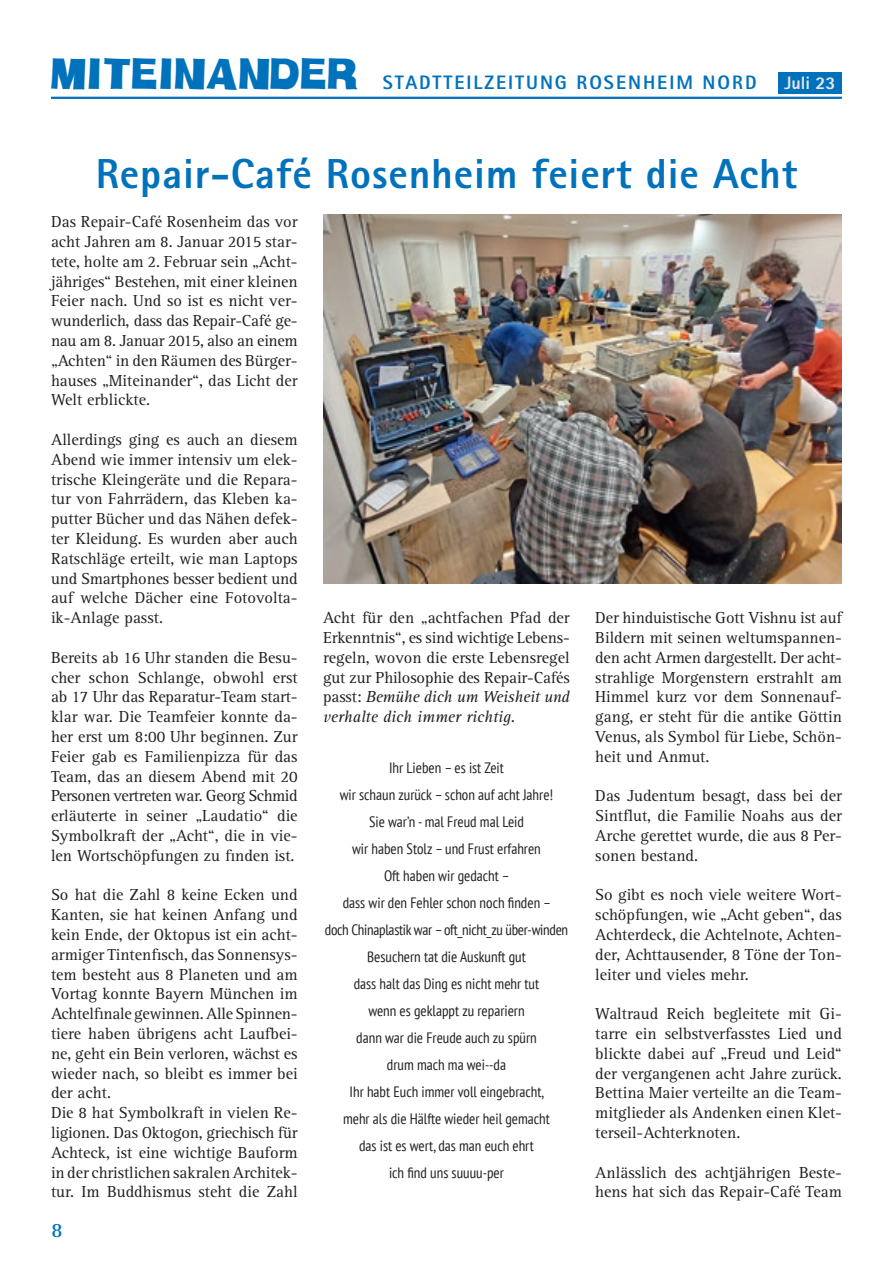
<style>
.page{position:relative;width:893px;height:1263px;background:#fff}
.page>*{position:absolute;margin:0;border:0;box-sizing:border-box;transform-origin:0 0}
.t1{font:800 42px "Rotis Sans Serif";letter-spacing:.02em;color:#0072bc}
.t2{font:700 21px "Rotis Serif";color:#0072bc}
.t3{font:800 19.5px "Rotis Sans Serif";letter-spacing:.1em;color:#0072bc}
.t4{font:800 18px "Rotis Sans Serif";color:#e6e7e9}
.t5{font:16.5px/19.8px "Rotis Serif";color:#231f20;text-align:justify}
.t6{font:condensed 15px/27px "PT Sans";color:#231f20;text-align:center}
.s1{font-family:"H Man";font-weight:400;font-size:42px}
.s2{font-style:italic}
</style>
<div class="page">
<div style="left:778px;top:72px;width:64px;height:22px;background:#0072bc"></div>
<hr style="left:51px;top:97px;width:791px;height:2px;background:#0072bc">
<img style="left:323px;top:215px;width:519px;height:368px">
<p class="t3" style="left:51px;top:70px;width:707px"><span class="s1">MITEINANDER</span> STADTTEILZEITUNG ROSENHEIM NORD</p>
<p class="t4" style="left:784px;top:72px;width:53px">Juli 23</p>
<h1 class="t1" style="left:96px;top:147px;width:703px">Repair-Café Rosenheim feiert die Acht</h1>
<p class="t5" style="left:51px;top:212px;width:248px">Das Repair-Café Rosenheim das vor acht Jahren am 8. Januar 2015 star&shy;tete, holte am 2. Februar sein „Acht&shy;jähriges“ Bestehen, mit einer kleinen Feier nach. Und so ist es nicht ver&shy;wunderlich, dass das Repair-Café ge&shy;nau am 8. Januar 2015, also an einem „Achten“ in den Räumen des Bürger&shy;hauses „Miteinander“, das Licht der Welt erblickte.</p>
<p class="t5" style="left:51px;top:430px;width:248px">Allerdings ging es auch an diesem Abend wie immer intensiv um elek&shy;trische Kleingeräte und die Repara&shy;tur von Fahrrädern, das Kleben ka&shy;putter Bücher und das Nähen defek&shy;ter Kleidung. Es wurden aber auch Ratschläge erteilt, wie man Laptops und Smartphones besser bedient und auf welche Dächer eine Fotovolta&shy;ik-Anlage passt.</p>
<p class="t5" style="left:51px;top:648px;width:248px">Bereits ab 16 Uhr standen die Besu&shy;cher schon Schlange, obwohl erst ab 17 Uhr das Reparatur-Team start&shy;klar war. Die Teamfeier konnte da&shy;her erst um 8:00 Uhr beginnen. Zur Feier gab es Familienpizza für das Team, das an diesem Abend mit 20<br>Personen vertreten war. Georg Schmid erläuterte in seiner „Laudatio“ die Symbolkraft der „Acht“, die in vie&shy;len Wortschöpfungen zu finden ist.</p>
<p class="t5" style="left:51px;top:885px;width:248px;text-align:left">So hat die Zahl 8 keine Ecken und Kanten, sie hat keinen Anfang und kein Ende, der Oktopus ist ein acht&shy;armiger Tintenfisch, das Sonnensys&shy;tem besteht aus 8 Planeten und am Vortag konnte Bayern München im Achtelfinale gewinnen. Alle Spinnen&shy;tiere haben übrigens acht Laufbei&shy;ne, geht ein Bein verloren, wächst es wieder nach, so bleibt es immer bei der acht.<br>Die 8 hat Symbolkraft in vielen Re&shy;ligionen. Das Oktogon, griechisch für Achteck, ist eine wichtige Bauform in der christlichen sakralen Architek&shy;tur. Im Buddhismus steht die Zahl</p>
<p class="t2" style="left:51px;top:1218px;width:13px">8</p>
<p class="t5" style="left:323px;top:608px;width:248px">Acht für den „achtfachen Pfad der Erkenntnis“, es sind wichtige Lebens&shy;regeln, wovon die erste Lebensregel gut zur Philosophie des Repair-Cafés passt: <span class="s2">Bemühe dich um Weisheit und verhalte dich immer richtig.</span></p>
<p class="t5" style="left:595px;top:608px;width:248px">Der hinduistische Gott Vishnu ist auf Bildern mit seinen weltumspannen&shy;den acht Armen dargestellt. Der acht&shy;strahlige Morgenstern erstrahlt am Himmel kurz vor dem Sonnenauf&shy;gang, er steht für die antike Göttin Venus, als Symbol für Liebe, Schön&shy;heit und Anmut.</p>
<p class="t5" style="left:595px;top:786px;width:248px">Das Judentum besagt, dass bei der Sintflut, die Familie Noahs aus der Arche gerettet wurde, die aus 8 Per&shy;sonen bestand.</p>
<p class="t5" style="left:595px;top:885px;width:248px">So gibt es noch viele weitere Wort&shy;schöpfungen, wie „Acht geben“, das Achterdeck, die Achtelnote, Achten&shy;der, Achttausender, 8 Töne der Ton&shy;leiter und vieles mehr.</p>
<p class="t5" style="left:595px;top:1004px;width:248px">Waltraud Reich begleitete mit Gi&shy;tarre ein selbstverfasstes Lied und blickte dabei auf „Freud und Leid“ der vergangenen acht Jahre zurück.<br>Bettina Maier verteilte an die Team&shy;mitglieder als Andenken einen Klet&shy;terseil-Achterknoten.</p>
<p class="t5" style="left:595px;top:1163px;width:248px">Anlässlich des achtjährigen Beste&shy;hens hat sich das Repair-Café Team</p>
<p class="t6" style="left:325px;top:754px;width:245px">Ihr Lieben – es ist Zeit<br>wir schaun zurück – schon auf acht Jahre!<br>Sie war’n - mal Freud mal Leid<br>wir haben Stolz – und Frust erfahren<br>Oft haben wir gedacht –<br>dass wir den Fehler schon noch finden –<br>doch Chinaplastik war – oft_nicht_zu über-winden<br>Besuchern tat die Auskunft gut<br>dass halt das Ding es nicht mehr tut<br>wenn es geklappt zu repariern<br>dann war die Freude auch zu spürn<br>drum mach ma wei--da<br>Ihr habt Euch immer voll eingebracht,<br>mehr als die Hälfte wieder heil gemacht<br>das ist es wert, das man euch ehrt<br>ich find uns suuuu-per</p>
</div>
